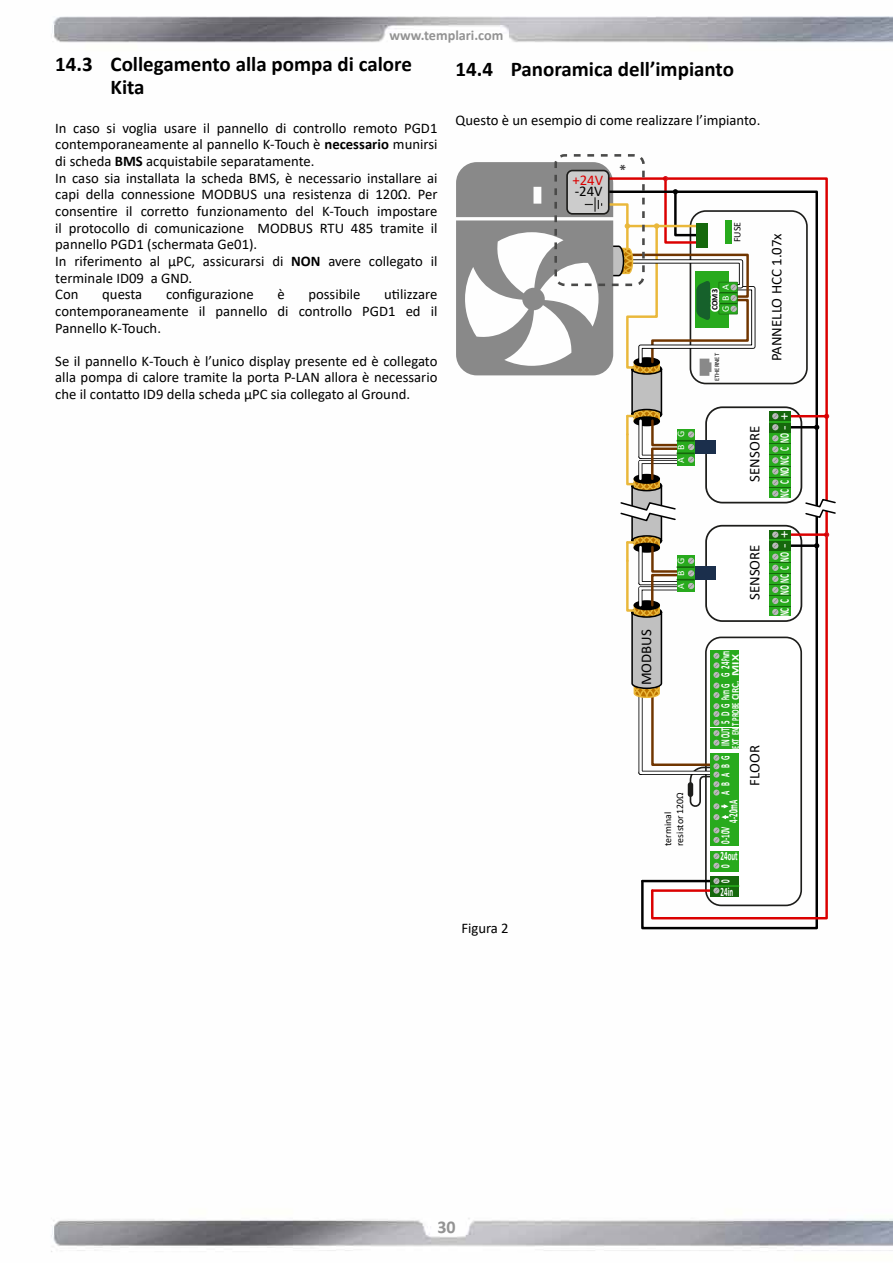
<style>
.page{position:relative;width:893px;height:1263px;background:#fff}
.page>*{position:absolute;margin:0;border:0;box-sizing:border-box;transform-origin:0 0}
.t1{font:700 21px/22.5px "Calibri";color:#000}
.t2{font:700 18px "Calibri";color:#939393}
.t3{font:14.85px "Calibri";color:#000}
.t4{font:14.85px "Calibri";color:#db0000}
.t5{font:14.85px "Calibri";color:#fff}
.t6{font:14.7px/16.6px "Calibri";color:#000;text-align:justify}
.t7{font:700 14.4px "Calibri";color:#444344}
.t8{font:700 14.25px "Calibri";color:#939393}
.t9{font:700 13.2px "Calibri";color:#fff;scale:.55 1}
.t10{font:700 12.75px "Calibri";color:#fff;scale:.55 1}
.t11{font:700 10.35px "Calibri";color:#fff;scale:.63 1}
.t12{font:700 10.35px "Calibri";color:#fff;scale:1.22 1}
.t13{font:9.9px/11.9px "Calibri";color:#000}
.t14{font:9.9px "Calibri";letter-spacing:.73em;color:#fff}
.t15{font:700 8.25px "Calibri";color:#000}
.t16{font:6.6px "Calibri";color:#000}
.s1{font-weight:700}
.s2{font-weight:400;font-size:14.85px}
</style>
<div class="page">
<img style="left:51px;top:16px;width:842px;height:1236px">
<svg style="left:650px;top:176px;width:179px;height:745px"></svg>
<hr style="left:642px;top:880px;width:74px;height:2px;background:#000">
<hr style="left:652px;top:889px;width:64px;height:3px;background:#db0000">
<svg style="left:770px;top:413px;width:21px;height:83px;background:#369b2d"></svg>
<div style="left:706px;top:526px;width:95px;height:95px;background:#fff;border-radius:16px"></div>
<div style="left:705px;top:525px;width:97px;height:97px;border:2px solid #1d1d1b;border-radius:16px"></div>
<hr style="left:788px;top:544px;width:29px;height:3px;background:#000">
<svg style="left:814px;top:543px;width:5px;height:5px"></svg>
<svg style="left:824px;top:532px;width:5px;height:5px"></svg>
<hr style="left:788px;top:533px;width:39px;height:3px;background:#db0000">
<svg style="left:770px;top:530px;width:21px;height:21px"></svg>
<div style="left:770px;top:551px;width:21px;height:65px;background:#28aa1d"></div>
<svg style="left:770px;top:533px;width:21px;height:82px"></svg>
<div style="left:711px;top:825px;width:28px;height:21px;background:#28aa1d"></div>
<svg style="left:713px;top:827px;width:6px;height:16px"></svg>
<div style="left:711px;top:851px;width:28px;height:20px;background:#28aa1d"></div>
<svg style="left:713px;top:853px;width:6px;height:16px"></svg>
<div style="left:711px;top:875px;width:28px;height:21px;background:#15680c"></div>
<svg style="left:713px;top:878px;width:6px;height:14px"></svg>
<div style="left:711px;top:799px;width:28px;height:26px;background:#28aa1d"></div>
<hr style="left:711px;top:885px;width:28px;height:2px;background:#28aa1d">
<svg style="left:804px;top:498px;width:33px;height:21px"></svg>
<div style="left:554px;top:154px;width:91px;height:132px;border:3px dashed #4a4a49;border-radius:9px"></div>
<svg style="left:456px;top:162px;width:302px;height:658px"></svg>
<p class="t8" style="left:390px;top:25px;width:115px">www.templari.com</p>
<h1 class="t1" style="left:111px;top:53px;width:303px;text-indent:-55px">14.3 Collegamento alla pompa di calore<br>Kita</h1>
<p class="t6" style="left:55px;top:119px;width:384px;text-align:left">In caso si voglia usare il pannello di controllo remoto PGD1 contemporaneamente al pannello K-Touch è <span class="s1">necessario</span> munirsi di scheda <span class="s1">BMS</span> acquistabile separatamente.<br>In caso sia installata la scheda BMS, è necessario installare ai capi della connessione MODBUS una resistenza di 120Ω. Per consentire il corretto funzionamento del K-Touch impostare il protocollo di comunicazione MODBUS RTU 485 tramite il pannello PGD1 (schermata Ge01).<br>In riferimento al μPC, assicurarsi di <span class="s1">NON</span> avere collegato il terminale ID09 a GND.<br>Con</p>
<h1 class="t1" style="left:455px;top:57px;width:280px">14.4 Panoramica dell’impianto</h1>
<p class="t6" style="left:455px;top:112px;width:306px">Questo è un esempio di come realizzare l’impianto.</p>
<p class="t7" style="left:615px;top:171px;width:9px;rotate:-90deg">*</p>
<p class="t4" style="left:572px;top:169px;width:32px">+24V</p>
<p class="t3" style="left:575px;top:181px;width:29px">-24V</p>
<p class="t13" style="left:731px;top:242px;width:22px;rotate:-90deg">FUSE</p>
<p class="t14" style="left:718px;top:290px;width:7px;rotate:-90deg">A</p>
<p class="t14" style="left:718px;top:301px;width:7px;rotate:-90deg">B</p>
<p class="t14" style="left:718px;top:312px;width:8px;rotate:-90deg">G</p>
<p class="t6" style="left:102px;top:286px;width:42px">questa</p>
<p class="t6" style="left:166px;top:286px;width:89px">configurazione</p>
<p class="t6" style="left:277px;top:286px;width:9px">è</p>
<p class="t6" style="left:308px;top:286px;width:54px">possibile</p>
<p class="t6" style="left:55px;top:286px;width:384px;text-indent:329px">utilizzare contemporaneamente il pannello di controllo PGD1 ed il Pannello K-Touch.</p>
<p class="t6" style="left:55px;top:352px;width:384px">Se il pannello K-Touch è l’unico display presente ed è collegato alla pompa di calore tramite la porta P-LAN allora è necessario che il contatto ID9 della scheda µPC sia collegato al Ground.</p>
<p class="t15" style="left:709px;top:310px;width:23px;rotate:-90deg">COM3</p>
<p class="t16" style="left:712px;top:381px;width:29px;rotate:-90deg">ETHERNET</p>
<p class="t14" style="left:674px;top:463px;width:33px;rotate:-90deg">ABG</p>
<p class="t3" style="left:744px;top:482px;width:57px;rotate:-90deg">SENSORE</p>
<p class="t3" style="left:766px;top:361px;width:129px;rotate:-90deg">PANNELLO HCC 1.07x</p>
<p class="t9" style="left:775px;top:498px;width:157px;rotate:-90deg">NC C NONC C NO <span class="s2">+</span></p>
<p class="t5" style="left:774px;top:429px;width:6px;rotate:-90deg">-</p>
<p class="t6" style="left:461px;top:919px;width:49px">Figura 2</p>
<p class="t2" style="left:437px;top:1214px;width:20px">30</p>
<p class="t3" style="left:636px;top:685px;width:57px;rotate:-90deg">MODBUS</p>
<p class="t14" style="left:674px;top:589px;width:33px;rotate:-90deg">ABG</p>
<p class="t13" style="left:662px;top:846px;width:55px;rotate:-90deg">terminal resistor 120Ω</p>
<p class="t9" style="left:775px;top:616px;width:157px;rotate:-90deg">NC C NONC C NO <span class="s2">+</span></p>
<p class="t3" style="left:744px;top:600px;width:57px;rotate:-90deg">SENSORE</p>
<p class="t5" style="left:774px;top:548px;width:6px;rotate:-90deg">-</p>
<p class="t10" style="left:716px;top:677px;width:49px;rotate:-90deg">G 24 Pwm</p>
<p class="t12" style="left:728px;top:676px;width:19px;rotate:-90deg">MIX</p>
<p class="t10" style="left:716px;top:746px;width:115px;rotate:-90deg">IN OUT 5 D G Pwm G</p>
<p class="t10" style="left:716px;top:795px;width:73px;rotate:-90deg">A B A B G</p>
<p class="t10" style="left:716px;top:843px;width:32px;rotate:-90deg">0-10V</p>
<p class="t10" style="left:716px;top:867px;width:8px;rotate:-90deg">0</p>
<p class="t11" style="left:728px;top:748px;width:109px;rotate:-90deg">EXT EN T PROBE CIRC.</p>
<p class="t10" style="left:724px;top:823px;width:43px;rotate:-90deg">4-20mA</p>
<p class="t10" style="left:721px;top:846px;width:32px">24out</p>
<p class="t10" style="left:716px;top:883px;width:8px;rotate:-90deg">0</p>
<p class="t10" style="left:721px;top:882px;width:24px">24in</p>
<p class="t3" style="left:744px;top:786px;width:42px;rotate:-90deg">FLOOR</p>
</div>
